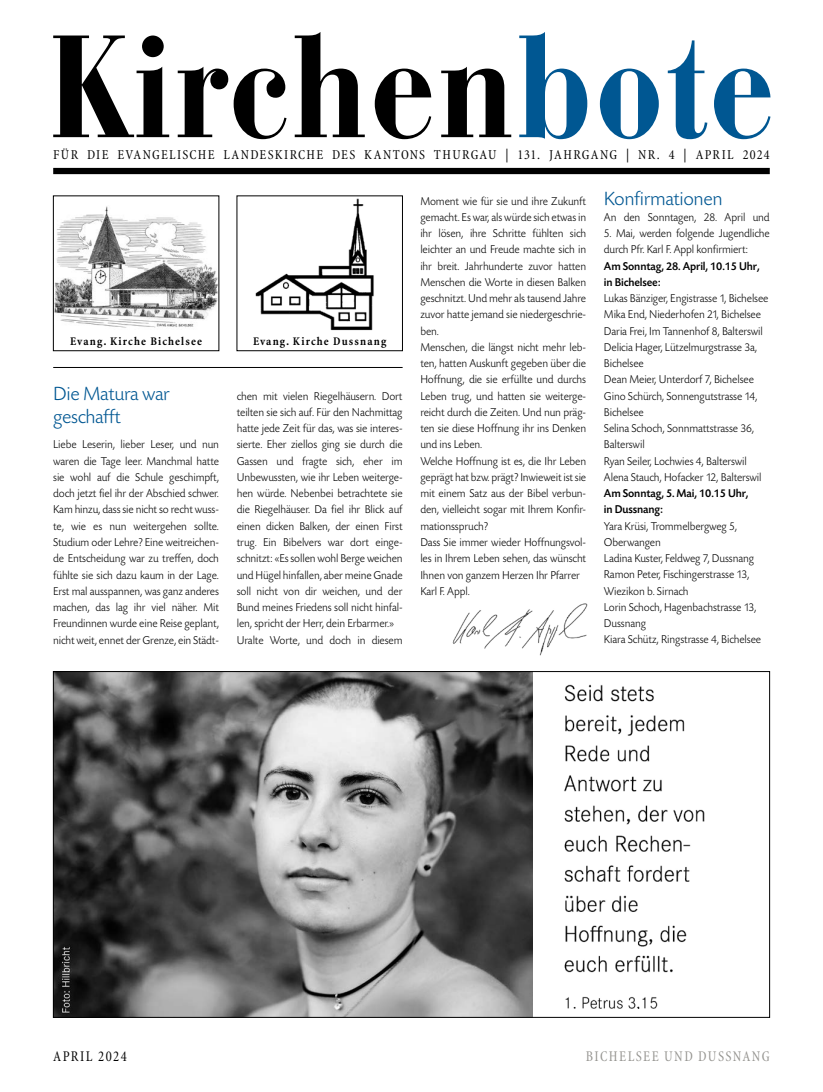
<style>
.page{position:relative;width:823px;height:1092px;background:#fff}
.page>*{position:absolute;margin:0;border:0;box-sizing:border-box;transform-origin:0 0}
.t1{font:300 20px/23.8px "Today SBOP";letter-spacing:-.02em;color:#005792}
.t2{font:condensed 15px "Minion";letter-spacing:.1em;color:#959490;scale:.95 1}
.t3{font:condensed 15px "Minion";letter-spacing:.1em;color:#000;scale:.95 1}
.t4{font:condensed 13.75px "Minion";letter-spacing:.09em;color:#000}
.t5{font:300 11.88px/16.2px "Today SBOP";letter-spacing:-.01em;color:#000;scale:.95 1}
.t6{font:500 11.88px/16.2px "Today SBOP";letter-spacing:-.01em;color:#000;scale:.95 1}
.t7{font:700 condensed 11.75px "Minion";letter-spacing:.095em;color:#000}
</style>
<div class="page">
<svg style="left:53px;top:35px;width:116px;height:102px"></svg>
<svg style="left:178px;top:67px;width:108px;height:72px"></svg>
<svg style="left:294px;top:32px;width:70px;height:105px"></svg>
<svg style="left:374px;top:69px;width:57px;height:70px"></svg>
<svg style="left:441px;top:67px;width:70px;height:70px"></svg>
<svg style="left:519px;top:32px;width:68px;height:107px"></svg>
<svg style="left:599px;top:69px;width:59px;height:70px"></svg>
<svg style="left:667px;top:40px;width:40px;height:99px"></svg>
<svg style="left:714px;top:69px;width:56px;height:70px"></svg>
<div style="left:53px;top:168px;width:716px;height:6px;background:#000"></div>
<img style="left:55px;top:206px;width:162px;height:122px">
<div style="left:53px;top:196px;width:166px;height:155px;border:1px solid #000"></div>
<img style="left:255px;top:198px;width:119px;height:133px">
<hr style="left:53px;top:367px;width:349px;height:1px;background:#000">
<img style="left:55px;top:673px;width:476px;height:342px">
<img style="left:452px;top:603px;width:136px;height:53px">
<img style="left:564px;top:684px;width:141px;height:324px">
<p class="t4" style="left:53px;top:148px;width:717px">FÜR DIE EVANGELISCHE LANDESKIRCHE DES KANTONS THURGAU | 131. JAHRGANG | NR. 4 | APRIL 2024</p>
<p class="t7" style="left:70px;top:335px;width:133px">Evang. Kirche Bichelsee</p>
<p class="t7" style="left:253px;top:334px;width:135px">Evang. Kirche Dussnang</p>
<h1 class="t1" style="left:53px;top:382px;width:118px">Die Matura war geschafft</h1>
<p class="t5" style="left:53px;top:437px;width:176px;text-align:justify">Liebe Leserin, lieber Leser, und nun waren die Tage leer. Manchmal hatte sie wohl auf die Schule geschimpft, doch jetzt fiel ihr der Abschied schwer.<br>Kam hinzu, dass sie nicht so recht wuss&shy;te, wie es nun weitergehen sollte.<br>Studium oder Lehre? Eine weitreichen&shy;de Entscheidung war zu treffen, doch fühlte sie sich dazu kaum in der Lage.<br>Erst mal ausspannen, was ganz anderes machen, das lag ihr viel näher. Mit Freundinnen wurde eine Reise geplant, nicht weit, ennet der Grenze, ein Städt-</p>
<p class="t5" style="left:237px;top:388px;width:176px">chen mit vielen Riegelhäusern. Dort teilten sie sich auf. Für den Nachmittag hatte jede Zeit für das, was sie interes&shy;sierte. Eher ziellos ging sie durch die Gassen und fragte sich, eher im Unbewussten, wie ihr Leben weiterge&shy;hen würde. Nebenbei betrachtete sie die Riegelhäuser. Da fiel ihr Blick auf einen dicken Balken, der einen First trug. Ein Bibelvers war dort einge&shy;schnitzt: «Es sollen wohl Berge weichen und Hügel hinfallen, aber meine Gnade soll nicht von dir weichen, und der Bund meines Friedens soll nicht hinfal&shy;len, spricht der Herr, dein Erbarmer.» Uralte Worte, und doch in diesem</p>
<p class="t5" style="left:420px;top:193px;width:176px">Moment wie für sie und ihre Zukunft gemacht. Es war, als würde sich etwas in ihr lösen, ihre Schritte fühlten sich leichter an und Freude machte sich in ihr breit. Jahrhunderte zuvor hatten Menschen die Worte in diesen Balken geschnitzt. Und mehr als tausend Jahre zuvor hatte jemand sie niedergeschrie&shy;ben.<br>Menschen, die längst nicht mehr leb&shy;ten, hatten Auskunft gegeben über die Hoffnung, die sie erfüllte und durchs Leben trug, und hatten sie weiterge&shy;reicht durch die Zeiten. Und nun präg&shy;ten sie diese Hoffnung ihr ins Denken und ins Leben.<br>Welche Hoffnung ist es, die Ihr Leben geprägt hat bzw. prägt? Inwieweit ist sie mit einem Satz aus der Bibel verbun&shy;den, vielleicht sogar mit Ihrem Konfir&shy;mationsspruch?<br>Dass Sie immer wieder Hoffnungsvol&shy;les in Ihrem Leben sehen, das wünscht Ihnen von ganzem Herzen Ihr Pfarrer Karl F. Appl.</p>
<h1 class="t1" style="left:603px;top:187px;width:120px">Konfirmationen</h1>
<p class="t5" style="left:603px;top:209px;width:176px">An den Sonntagen, 28. April und</p>
<p class="t5" style="left:603px;top:225px;width:176px">5. Mai, werden folgende Jugendliche durch Pfr. Karl F. Appl konfirmiert:</p>
<p class="t6" style="left:603px;top:258px;width:165px">Am Sonntag, 28. April, 10.15 Uhr, in Bichelsee:</p>
<p class="t5" style="left:603px;top:290px;width:175px">Lukas Bänziger, Engistrasse 1, Bichelsee<br>Mika End, Niederhofen 21, Bichelsee<br>Daria Frei, Im Tannenhof 8, Balterswil<br>Delicia Hager, Lützelmurgstrasse 3a,<br>Bichelsee<br>Dean Meier, Unterdorf 7, Bichelsee<br>Gino Schürch, Sonnengutstrasse 14,<br>Bichelsee<br>Selina Schoch, Sonnmattstrasse 36,<br>Balterswil<br>Ryan Seiler, Lochwies 4, Balterswil<br>Alena Stauch, Hofacker 12, Balterswil</p>
<p class="t6" style="left:603px;top:485px;width:154px">Am Sonntag, 5. Mai, 10.15 Uhr, in Dussnang:</p>
<p class="t5" style="left:603px;top:518px;width:167px">Yara Krüsi, Trommelbergweg 5,<br>Oberwangen<br>Ladina Kuster, Feldweg 7, Dussnang<br>Ramon Peter, Fischingerstrasse 13,<br>Wiezikon b. Sirnach<br>Lorin Schoch, Hagenbachstrasse 13,<br>Dussnang<br>Kiara Schütz, Ringstrasse 4, Bichelsee</p>
<p class="t3" style="left:53px;top:1048px;width:79px">APRIL 2024</p>
<p class="t2" style="left:585px;top:1048px;width:195px">BICHELSEE UND DUSSNANG</p>
</div>
